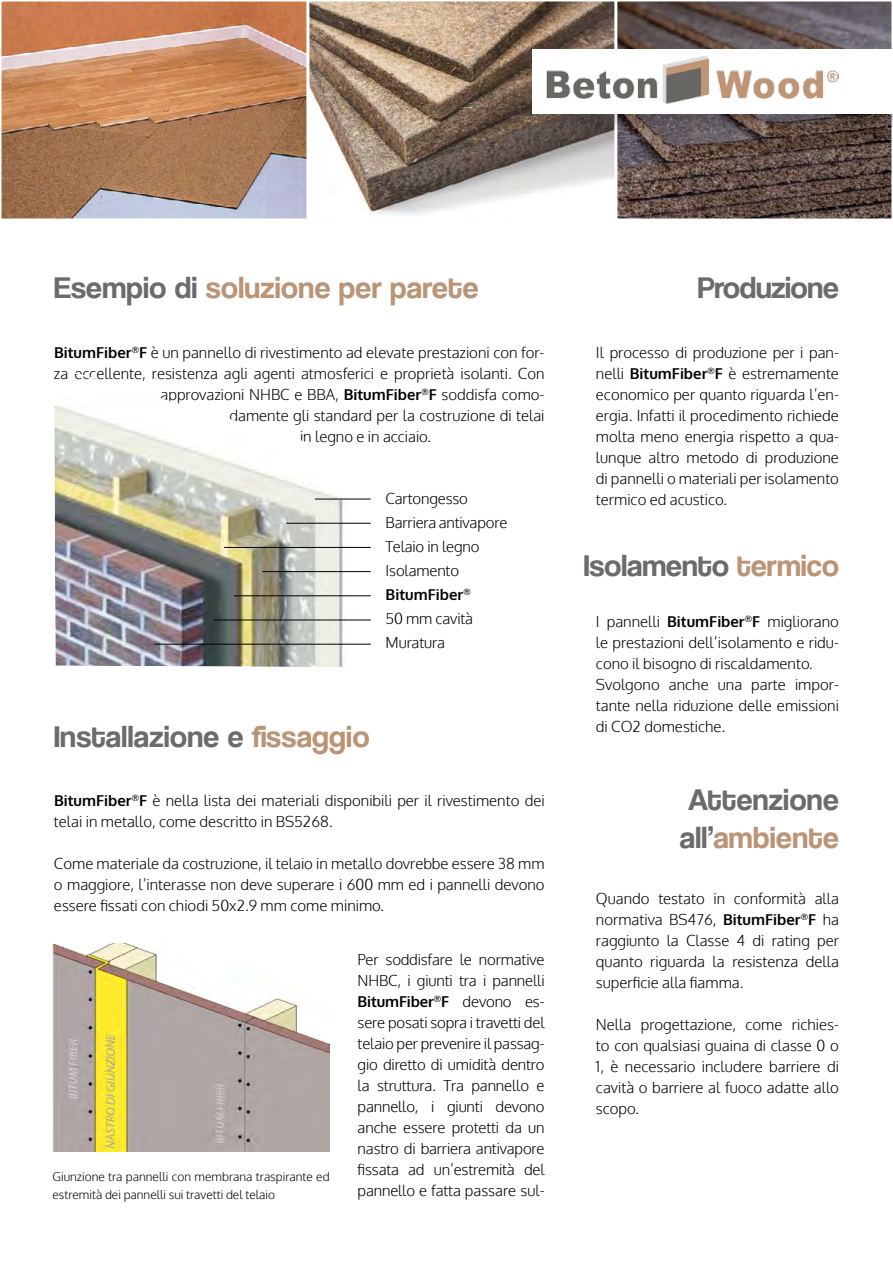
<style>
.page{position:relative;width:893px;height:1263px;background:#fff}
.page>*{position:absolute;margin:0;border:0;box-sizing:border-box;transform-origin:0 0}
.t1{font:31.5px/37.8px "Coolvetica Rg";letter-spacing:.01em;color:#6b6b6e}
.t2{font:31.5px "Coolvetica Rg";letter-spacing:.01em;color:#ba9475}
.t3{font:31.5px "Coolvetica Rg";letter-spacing:-.01em;color:#6b6b6e}
.t4{font:300 15px/21px "Oxygen";color:#000;text-align:justify}
.t5{font:300 12px/18px "Oxygen";color:#000}
.s1{color:#6b6b6e}
.s2{font-weight:700}
.s3{color:#ba9475}
</style>
<div class="page">
<svg style="left:1px;top:1px;width:306px;height:218px"></svg>
<svg style="left:617px;top:1px;width:275px;height:218px"></svg>
<svg style="left:309px;top:1px;width:306px;height:214px"></svg>
<div style="left:535px;top:51px;width:358px;height:81px;background:#000;opacity:.15"></div>
<div style="left:533px;top:49px;width:360px;height:64px;background:#fff"></div>
<img style="left:546px;top:57px;width:293px;height:46px">
<img style="left:51px;top:41px;width:307px;height:1111px">
<hr style="left:315px;top:499px;width:56px;height:1px;background:#000">
<hr style="left:286px;top:523px;width:85px;height:1px;background:#000">
<hr style="left:224px;top:547px;width:147px;height:1px;background:#000">
<hr style="left:262px;top:571px;width:109px;height:1px;background:#000">
<hr style="left:234px;top:595px;width:137px;height:1px;background:#000">
<hr style="left:214px;top:620px;width:157px;height:1px;background:#000">
<hr style="left:154px;top:644px;width:217px;height:1px;background:#000">
<img style="left:52px;top:943px;width:278px;height:208px">
<h1 class="t2" style="left:54px;top:269px;width:426px"><span class="s1">Esempio di</span> soluzione per parete</h1>
<p class="t4" style="left:54px;top:342px;width:492px"><span class="s2">BitumFiber</span><sup>®</sup><span class="s2">F</span> è un pannello di rivestimento ad elevate prestazioni con for-</p>
<p class="t4" style="left:54px;top:363px;width:492px">za eccellente, resistenza agli agenti atmosferici e proprietà isolanti. Con</p>
<p class="t4" style="left:160px;top:384px;width:386px">approvazioni NHBC e BBA, <span class="s2">BitumFiber</span><sup>®</sup><span class="s2">F</span> soddisfa como-</p>
<p class="t4" style="left:230px;top:405px;width:317px">damente gli standard per la costruzione di telai</p>
<p class="t4" style="left:300px;top:426px;width:133px">in legno e in acciaio.</p>
<p class="t4" style="left:386px;top:487px;width:123px;line-height:24px;text-align:left">Cartongesso<br>Barriera antivapore<br>Telaio in legno<br>Isolamento<br><span class="s2">BitumFiber</span><sup>®<br></sup>50 mm cavità<br>Muratura</p>
<h1 class="t1" style="left:54px;top:717px;width:317px">Installazione e <span class="s3">fissaggio</span></h1>
<p class="t4" style="left:54px;top:791px;width:492px"><span class="s2">BitumFiber</span><sup>®</sup><span class="s2">F</span> è nella lista dei materiali disponibili per il rivestimento dei telai in metallo, come descritto in BS5268.</p>
<p class="t4" style="left:54px;top:854px;width:492px">Come materiale da costruzione, il telaio in metallo dovrebbe essere 38 mm o maggiore, l’interasse non deve superare i 600 mm ed i pannelli devono essere fissati con chiodi 50x2.9 mm come minimo.</p>
<p class="t5" style="left:52px;top:1168px;width:279px">Giunzione tra pannelli con membrana traspirante ed estremità dei pannelli sui travetti del telaio</p>
<p class="t4" style="left:358px;top:949px;width:189px">Per soddisfare le normative NHBC, i giunti tra i pannelli <span class="s2">BitumFiber</span><sup>®</sup><span class="s2">F</span> devono es&shy;sere posati sopra i travetti del telaio per prevenire il passag&shy;gio diretto di umidità dentro la struttura. Tra pannello e pannello, i giunti devono anche essere protetti da un nastro di barriera antivapore fissata ad un’estremità del pannello e fatta passare sul-</p>
<h1 class="t3" style="left:698px;top:269px;width:143px">Produzione</h1>
<p class="t4" style="left:596px;top:342px;width:245px">Il processo di produzione per i pan&shy;nelli <span class="s2">BitumFiber</span><sup>®</sup><span class="s2">F</span> è estremamente economico per quanto riguarda l’en&shy;ergia. Infatti il procedimento richiede molta meno energia rispetto a qua&shy;lunque altro metodo di produzione di pannelli o materiali per isolamento termico ed acustico.</p>
<h1 class="t1" style="left:584px;top:546px;width:257px">Isolamento <span class="s3">termico</span></h1>
<p class="t4" style="left:596px;top:612px;width:245px;text-align:left">I pannelli <span class="s2">BitumFiber</span><sup>®</sup><span class="s2">F</span> migliorano le prestazioni dell’isolamento e ridu&shy;cono il bisogno di riscaldamento.<br>Svolgono anche una parte impor&shy;tante nella riduzione delle emissioni di CO2 domestiche.</p>
<h1 class="t1" style="left:680px;top:781px;width:161px">Attenzione all’<span class="s3">ambiente</span></h1>
<p class="t4" style="left:596px;top:888px;width:245px">Quando testato in conformità alla normativa BS476, <span class="s2">BitumFiber</span><sup>®</sup><span class="s2">F</span> ha raggiunto la Classe 4 di rating per quanto riguarda la resistenza della superficie alla fiamma.</p>
<p class="t4" style="left:596px;top:1014px;width:245px">Nella progettazione, come richies&shy;to con qualsiasi guaina di classe 0 o 1, è necessario includere barriere di cavità o barriere al fuoco adatte allo scopo.</p>
</div>
